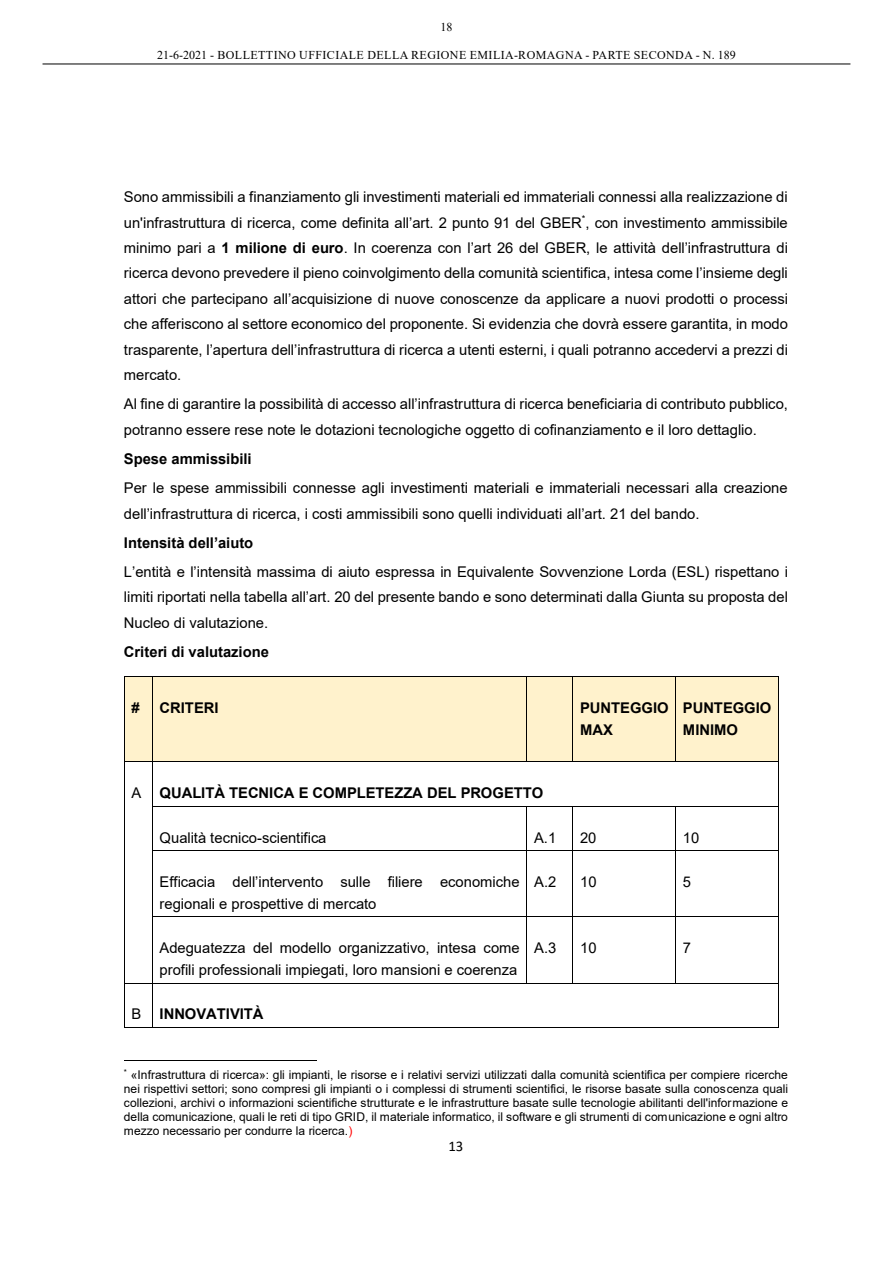
<style>
.page{position:relative;width:893px;height:1263px;background:#fff}
.page>*{position:absolute;margin:0;border:0;box-sizing:border-box;transform-origin:0 0}
.t1{font:14.85px/25.3px "Arial";color:#000}
.t2{font:700 14.85px/21.5px "Arial";color:#000}
.t3{font:14.85px "Calibri";color:#000}
.t4{font:12px/13.8px "Arial";letter-spacing:.005em;color:#000;text-align:justify}
.t5{font:12px "Times New Roman";letter-spacing:.035em;color:#000}
.s1{font-weight:700}
.s2{font-weight:400}
.s3{color:#f00}
</style>
<div class="page">
<hr style="left:43px;top:64px;width:807px;height:1px;background:#000">
<div style="left:125px;top:677px;width:27px;height:84px;background:#fff2cc"></div>
<div style="left:153px;top:677px;width:374px;height:84px;background:#fff2cc"></div>
<div style="left:527px;top:677px;width:46px;height:84px;background:#fff2cc"></div>
<div style="left:573px;top:677px;width:102px;height:84px;background:#fff2cc"></div>
<div style="left:676px;top:677px;width:102px;height:84px;background:#fff2cc"></div>
<svg style="left:124px;top:676px;width:29px;height:1px"></svg>
<hr style="left:153px;top:676px;width:373px;height:1px;background:#000">
<hr style="left:527px;top:676px;width:46px;height:1px;background:#000">
<hr style="left:573px;top:676px;width:102px;height:1px;background:#000">
<hr style="left:676px;top:676px;width:102px;height:1px;background:#000">
<hr style="left:124px;top:677px;width:1px;height:84px;background:#000">
<hr style="left:152px;top:677px;width:1px;height:84px;background:#000">
<hr style="left:526px;top:677px;width:1px;height:84px;background:#000">
<hr style="left:573px;top:677px;width:1px;height:84px;background:#000">
<hr style="left:675px;top:677px;width:1px;height:84px;background:#000">
<hr style="left:778px;top:677px;width:1px;height:84px;background:#000">
<svg style="left:124px;top:761px;width:29px;height:1px"></svg>
<hr style="left:153px;top:761px;width:373px;height:1px;background:#000">
<hr style="left:527px;top:761px;width:46px;height:1px;background:#000">
<hr style="left:573px;top:761px;width:102px;height:1px;background:#000">
<hr style="left:676px;top:761px;width:102px;height:1px;background:#000">
<hr style="left:124px;top:762px;width:1px;height:44px;background:#000">
<hr style="left:152px;top:762px;width:1px;height:44px;background:#000">
<hr style="left:778px;top:762px;width:1px;height:44px;background:#000">
<hr style="left:153px;top:806px;width:373px;height:1px;background:#000">
<hr style="left:527px;top:806px;width:46px;height:1px;background:#000">
<hr style="left:573px;top:806px;width:102px;height:1px;background:#000">
<hr style="left:676px;top:806px;width:102px;height:1px;background:#000">
<hr style="left:124px;top:807px;width:1px;height:44px;background:#000">
<hr style="left:152px;top:807px;width:1px;height:44px;background:#000">
<hr style="left:526px;top:807px;width:1px;height:44px;background:#000">
<hr style="left:573px;top:807px;width:1px;height:44px;background:#000">
<hr style="left:675px;top:807px;width:1px;height:44px;background:#000">
<hr style="left:778px;top:807px;width:1px;height:44px;background:#000">
<hr style="left:153px;top:851px;width:373px;height:1px;background:#000">
<hr style="left:527px;top:851px;width:46px;height:1px;background:#000">
<hr style="left:573px;top:851px;width:102px;height:1px;background:#000">
<hr style="left:676px;top:851px;width:102px;height:1px;background:#000">
<hr style="left:124px;top:851px;width:1px;height:66px;background:#000">
<hr style="left:152px;top:851px;width:1px;height:66px;background:#000">
<hr style="left:526px;top:851px;width:1px;height:66px;background:#000">
<hr style="left:573px;top:851px;width:1px;height:66px;background:#000">
<hr style="left:675px;top:851px;width:1px;height:66px;background:#000">
<hr style="left:778px;top:851px;width:1px;height:66px;background:#000">
<hr style="left:153px;top:917px;width:373px;height:1px;background:#000">
<hr style="left:527px;top:917px;width:46px;height:1px;background:#000">
<hr style="left:573px;top:917px;width:102px;height:1px;background:#000">
<hr style="left:676px;top:917px;width:102px;height:1px;background:#000">
<hr style="left:124px;top:917px;width:1px;height:66px;background:#000">
<hr style="left:152px;top:917px;width:1px;height:66px;background:#000">
<hr style="left:526px;top:917px;width:1px;height:66px;background:#000">
<hr style="left:573px;top:917px;width:1px;height:66px;background:#000">
<hr style="left:675px;top:917px;width:1px;height:66px;background:#000">
<hr style="left:778px;top:917px;width:1px;height:66px;background:#000">
<svg style="left:125px;top:983px;width:27px;height:1px"></svg>
<hr style="left:153px;top:983px;width:373px;height:1px;background:#000">
<hr style="left:527px;top:983px;width:46px;height:1px;background:#000">
<hr style="left:573px;top:983px;width:102px;height:1px;background:#000">
<hr style="left:676px;top:983px;width:102px;height:1px;background:#000">
<hr style="left:124px;top:983px;width:1px;height:44px;background:#000">
<hr style="left:152px;top:983px;width:1px;height:44px;background:#000">
<svg style="left:124px;top:1027px;width:29px;height:1px"></svg>
<hr style="left:153px;top:1027px;width:625px;height:1px;background:#000">
<hr style="left:778px;top:983px;width:1px;height:44px;background:#000">
<hr style="left:124px;top:1060px;width:193px;height:1px;background:#000">
<p class="t5" style="left:440px;top:19px;width:13px">18</p>
<p class="t5" style="left:157px;top:47px;width:494px">21-6-2021 - BOLLETTINO UFFICIALE DELLA REGIONE EMILIA-ROMAGNA - PARTE SECONDA</p>
<p class="t5" style="left:696px;top:47px;width:42px">- N. 189</p>
<p class="t1" style="left:124px;top:184px;width:666px;text-align:justify">Sono ammissibili a finanziamento gli investimenti materiali ed immateriali connessi alla realizzazione di un'infrastruttura di ricerca, come definita all’art. 2 punto 91 del GBER<sup>*</sup>, con investimento ammissibile minimo pari a <span class="s1">1 milione di euro</span>. In coerenza con l’art 26 del GBER, le attività dell’infrastruttura di ricerca devono prevedere il pieno coinvolgimento della comunità scientifica, intesa come l’insieme degli attori che partecipano all’acquisizione di nuove conoscenze da applicare a nuovi prodotti o processi che afferiscono al settore economico del proponente. Si evidenzia che dovrà essere garantita, in modo trasparente, l’apertura dell’infrastruttura di ricerca a utenti esterni, i quali potranno accedervi a prezzi di mercato.</p>
<p class="t1" style="left:124px;top:391px;width:666px">Al fine di garantire la possibilità di accesso all’infrastruttura di ricerca beneficiaria di contributo pubblico, potranno essere rese note le dotazioni tecnologiche oggetto di cofinanziamento e il loro dettaglio.</p>
<p class="t2" style="left:124px;top:448px;width:129px">Spese ammissibili</p>
<p class="t1" style="left:124px;top:475px;width:665px">Per le spese ammissibili connesse agli investimenti materiali e immateriali necessari alla creazione dell’infrastruttura di ricerca, i costi ammissibili sono quelli individuati all’art. 21 del bando.</p>
<p class="t2" style="left:124px;top:532px;width:131px">Intensità dell’aiuto</p>
<p class="t1" style="left:124px;top:559px;width:665px;text-align:justify">L’entità e l’intensità massima di aiuto espressa in Equivalente Sovvenzione Lorda (ESL) rispettano i limiti riportati nella tabella all’art. 20 del presente bando e sono determinati dalla Giunta su proposta del Nucleo di valutazione.</p>
<p class="t2" style="left:124px;top:641px;width:147px">Criteri di valutazione</p>
<p class="t2" style="left:132px;top:697px;width:10px">#</p>
<p class="t2" style="left:160px;top:697px;width:60px">CRITERI</p>
<p class="t2" style="left:580px;top:697px;width:90px">PUNTEGGIO<br>MAX</p>
<p class="t2" style="left:683px;top:697px;width:90px">PUNTEGGIO<br>MINIMO</p>
<p class="t2" style="left:132px;top:782px;width:413px"><span class="s2">A</span> QUALITÀ TECNICA E COMPLETEZZA DEL PROGETTO</p>
<p class="t1" style="left:160px;top:825px;width:168px">Qualità tecnico-scientifica</p>
<p class="t1" style="left:534px;top:825px;width:24px">A.1</p>
<p class="t1" style="left:580px;top:825px;width:18px">20</p>
<p class="t1" style="left:683px;top:825px;width:18px">10</p>
<p class="t1" style="left:160px;top:871px;width:361px;line-height:21.5px">Efficacia dell’intervento sulle filiere economiche regionali e prospettive di mercato</p>
<p class="t1" style="left:534px;top:869px;width:24px">A.2</p>
<p class="t1" style="left:580px;top:869px;width:18px">10</p>
<p class="t1" style="left:683px;top:869px;width:10px">5</p>
<p class="t1" style="left:160px;top:937px;width:362px;line-height:21.5px">Adeguatezza del modello organizzativo, intesa come profili professionali impiegati, loro mansioni e coerenza</p>
<p class="t1" style="left:534px;top:935px;width:24px">A.3</p>
<p class="t1" style="left:580px;top:935px;width:18px">10</p>
<p class="t1" style="left:683px;top:935px;width:10px">7</p>
<p class="t2" style="left:132px;top:1003px;width:133px"><span class="s2">B</span> INNOVATIVITÀ</p>
<p class="t4" style="left:124px;top:1068px;width:666px"><sup>*</sup> «Infrastruttura di ricerca»: gli impianti, le risorse e i relativi servizi utilizzati dalla comunità scientifica per compiere ricerche nei rispettivi settori; sono compresi gli impianti o i complessi di strumenti scientifici, le risorse basate sulla conoscenza quali collezioni, archivi o informazioni scientifiche strutturate e le infrastrutture basate sulle tecnologie abilitanti dell'informazione e della comunicazione, quali le reti di tipo GRID, il materiale informatico, il software e gli strumenti di comunicazione e ogni altro mezzo necessario per condurre la ricerca.<span class="s3">)</span></p>
<p class="t3" style="left:448px;top:1136px;width:17px">13</p>
</div>
